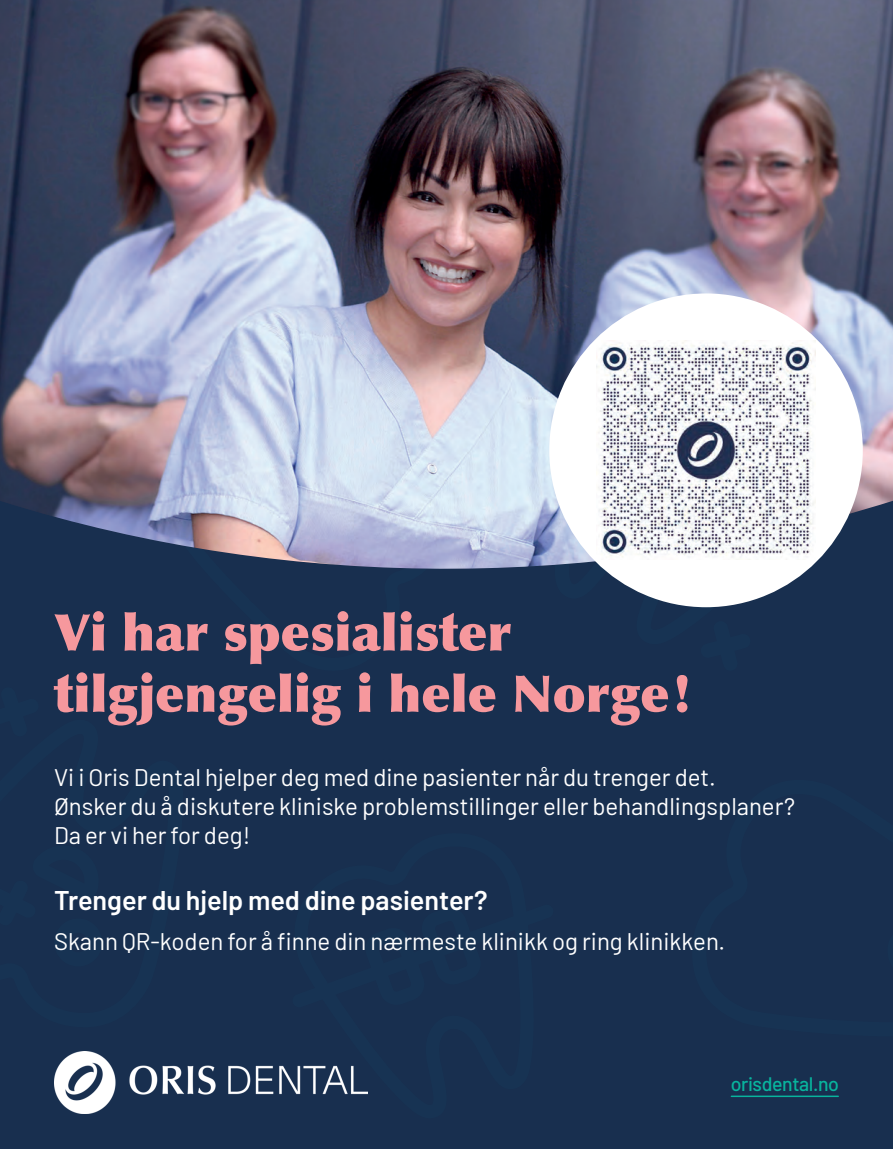
<style>
.page{position:relative;width:893px;height:1149px;background:#fff}
.page>*{position:absolute;margin:0;border:0;box-sizing:border-box;transform-origin:0 0}
.t1{font:900 51px/61.2px "Optima LT Pro";color:#f6989d}
.t2{font:600 27px "Barlow";color:#fff}
.t3{font:24px/28.8px "Barlow";color:#fff}
.t4{font:500 19.5px "Barlow";letter-spacing:-.02em;color:#08b49d}
</style>
<div class="page">
<div style="left:0;top:0;width:893px;height:1148px;background:#182f4f"></div>
<img style="left:0;top:0;width:893px;height:570px">
<img style="left:54px;top:1051px;width:314px;height:61px">
<hr style="left:731px;top:1095px;width:107px;height:1px;background:#08b49d">
<div style="left:549px;top:293px;width:314px;height:314px;background:#fff;border-radius:50%"></div>
<img style="left:596px;top:340px;width:219px;height:218px">
<h1 class="t1" style="left:54px;top:601px;width:638px">Vi har spesialister tilgjengelig i hele Norge!</h1>
<p class="t3" style="left:54px;top:760px;width:743px">Vi i Oris Dental hjelper deg med dine pasienter når du trenger det.<br>Ønsker du å diskutere kliniske problemstillinger eller behandlingsplaner?<br>Da er vi her for deg!</p>
<p class="t2" style="left:54px;top:880px;width:435px">Trenger du hjelp med dine pasienter?</p>
<p class="t3" style="left:54px;top:924px;width:673px">Skann QR-koden for å finne din nærmeste klinikk og ring klinikken.</p>
<p class="t4" style="left:731px;top:1069px;width:110px">orisdental.no</p>
</div>
